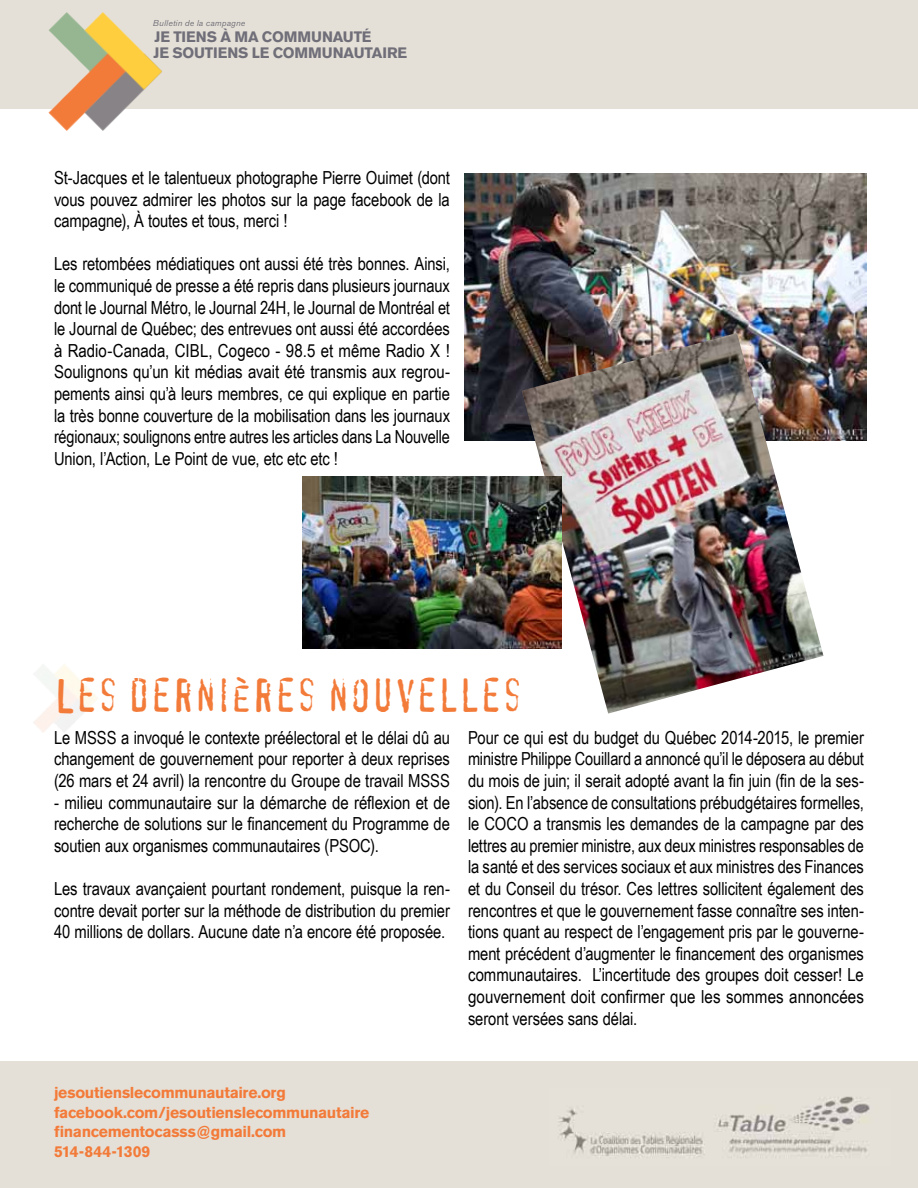
<style>
.page{position:relative;width:918px;height:1188px;background:#fff}
.page>*{position:absolute;margin:0;border:0;box-sizing:border-box;transform-origin:0 0}
.t1{font:45px "Confidential";letter-spacing:-.01em;color:#f37b3a}
.t2{font:18px/21.6px "Arial Narrow";letter-spacing:-.005em;color:#000;text-align:justify}
.t3{font:700 15.75px/19.5px "Akzidenz Grotesk BE";letter-spacing:-.02em;color:#f37b3a}
.t4{font:700 15px/16.4px "Akzidenz Grotesk BE";letter-spacing:-.01em;color:#706f79}
.t5{font:italic 8.55px "Akzidenz Grotesk BE";letter-spacing:.025em;color:#706f79}
</style>
<div class="page">
<div style="left:0;top:0;width:918px;height:109px;background:#e5e0d7"></div>
<div style="left:0;top:1062px;width:918px;height:126px;background:#e5e0d7"></div>
<img style="left:559px;top:1096px;width:311px;height:62px">
<img style="left:48px;top:12px;width:114px;height:119px">
<img style="left:464px;top:173px;width:402px;height:268px">
<img style="left:522px;top:333px;width:302px;height:381px">
<img style="left:303px;top:476px;width:258px;height:172px">
<p class="t5" style="left:153px;top:17px;width:94px">Bulletin de la campagne</p>
<p class="t4" style="left:153px;top:28px;width:255px">JE TIENS À MA COMMUNAUTÉ<br>JE SOUTIENS LE COMMUNAUTAIRE</p>
<p class="t2" style="left:54px;top:166px;width:398px">St-Jacques et le talentueux photographe Pierre Ouimet (dont vous pouvez admirer les photos sur la page facebook de la campagne), À toutes et tous, merci !</p>
<p class="t2" style="left:54px;top:253px;width:398px">Les retombées médiatiques ont aussi été très bonnes. Ainsi, le communiqué de presse a été repris dans plusieurs journaux dont le Journal Métro, le Journal 24H, le Journal de Montréal et le Journal de Québec; des entrevues ont aussi été accordées à Radio-Canada, CIBL, Cogeco - 98.5 et même Radio X !<br>Soulignons qu’un kit médias avait été transmis aux regrou&shy;pements ainsi qu’à leurs membres, ce qui explique en partie la très bonne couverture de la mobilisation dans les journaux régionaux; soulignons entre autres les articles dans La Nouvelle Union, l’Action, Le Point de vue, etc etc etc !</p>
<h1 class="t1" style="left:54px;top:676px;width:472px">LES DERNIÈRES NOUVELLES</h1>
<p class="t2" style="left:54px;top:726px;width:397px">Le MSSS a invoqué le contexte préélectoral et le délai dû au changement de gouvernement pour reporter à deux reprises (26 mars et 24 avril) la rencontre du Groupe de travail MSSS</p>
<p class="t2" style="left:54px;top:791px;width:398px">- milieu communautaire sur la démarche de réflexion et de recherche de solutions sur le financement du Programme de soutien aux organismes communautaires (PSOC).</p>
<p class="t2" style="left:54px;top:877px;width:398px">Les travaux avançaient pourtant rondement, puisque la ren&shy;contre devait porter sur la méthode de distribution du premier 40 millions de dollars. Aucune date n’a encore été proposée.</p>
<p class="t2" style="left:468px;top:726px;width:398px">Pour ce qui est du budget du Québec 2014-2015, le premier ministre Philippe Couillard a annoncé qu’il le déposera au début du mois de juin; il serait adopté avant la fin juin (fin de la ses&shy;sion). En l’absence de consultations prébudgétaires formelles, le COCO a transmis les demandes de la campagne par des lettres au premier ministre, aux deux ministres responsables de la santé et des services sociaux et aux ministres des Finances et du Conseil du trésor. Ces lettres sollicitent également des rencontres et que le gouvernement fasse connaître ses inten&shy;tions quant au respect de l’engagement pris par le gouverne&shy;ment précédent d’augmenter le financement des organismes communautaires. L’incertitude des groupes doit cesser! Le gouvernement doit confirmer que les sommes annoncées seront versées sans délai.</p>
<p class="t3" style="left:54px;top:1083px;width:317px">jesoutienslecommunautaire.org facebook.com/jesoutienslecommunautaire financementocasss@gmail.com<br>514-844-1309</p>
</div>
